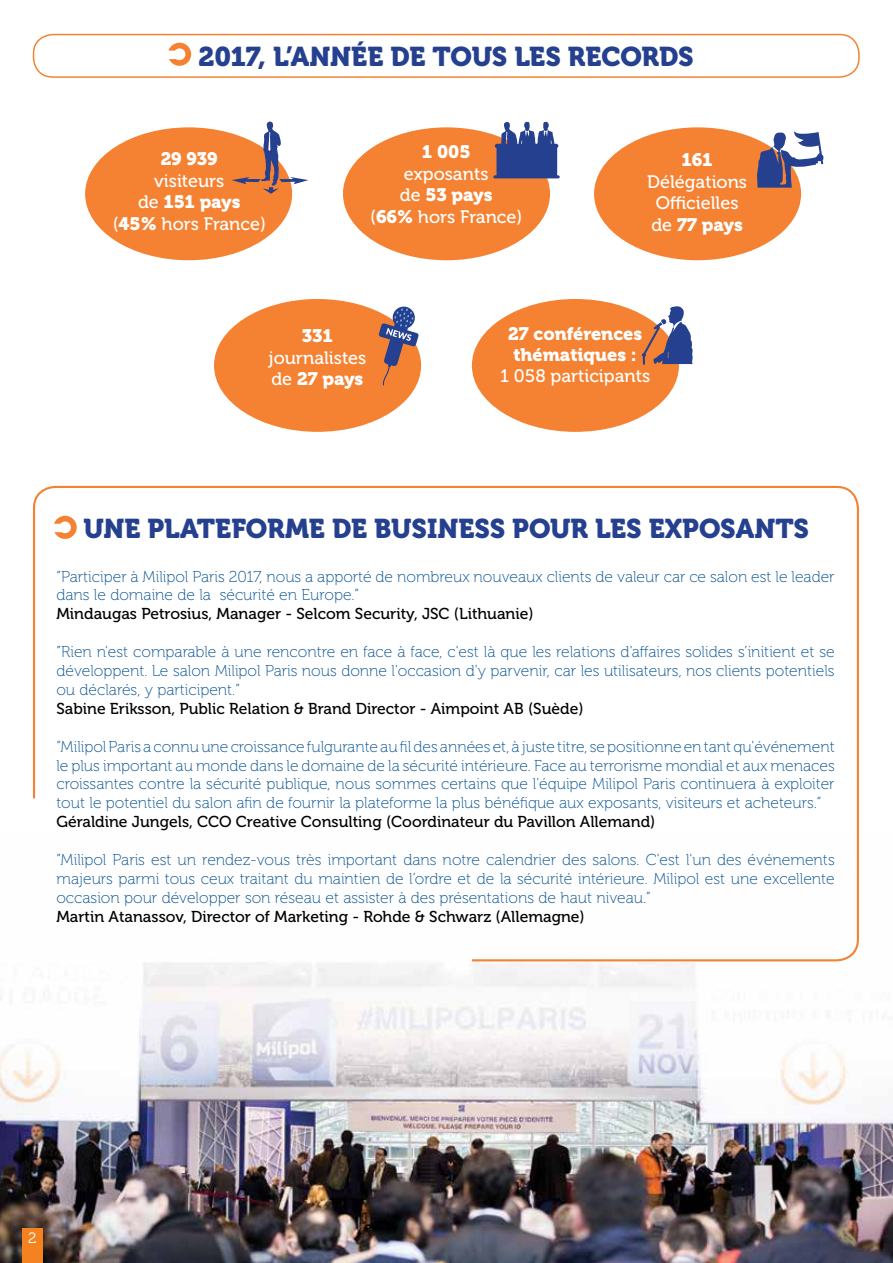
<style>
.page{position:relative;width:893px;height:1263px;background:#fff}
.page>*{position:absolute;margin:0;border:0;box-sizing:border-box;transform-origin:0 0}
.t1{font:27px "Museo 900";color:#25408f}
.t2{font:18px/21.6px "Museo 500";color:#fff;text-align:center}
.t3{font:18px/21px "Museo 900";color:#fff;text-align:center}
.t4{font:15.75px/18.9px "Museo 100";color:#055190;text-align:justify}
.t5{font:15.75px "Museo 500";color:#000}
.t6{font:15px "Museo 300";color:#fff}
.s1{font-family:"Museo 500"}
.s2{font-family:"Museo 900"}
</style>
<div class="page">
<img style="left:0;top:962px;width:893px;height:301px">
<div style="left:22px;top:1229px;width:21px;height:34px;background:#f58220"></div>
<div style="left:85px;top:127px;width:207px;height:133px;background:#f58232;border-radius:50%"></div>
<div style="left:594px;top:127px;width:207px;height:133px;background:#f58232;border-radius:50%"></div>
<div style="left:343px;top:127px;width:207px;height:133px;background:#f58232;border-radius:50%"></div>
<div style="left:214px;top:299px;width:207px;height:133px;background:#f58232;border-radius:50%"></div>
<div style="left:472px;top:299px;width:207px;height:133px;background:#f58232;border-radius:50%"></div>
<svg style="left:33px;top:485px;width:826px;height:477px"></svg>
<div style="left:33px;top:34px;width:827px;height:44px;border:1px solid #f58232;border-radius:20px"></div>
<svg style="left:168px;top:43px;width:23px;height:23px"></svg>
<svg style="left:54px;top:516px;width:23px;height:23px"></svg>
<svg style="left:642px;top:306px;width:51px;height:59px"></svg>
<svg style="left:232px;top:121px;width:76px;height:73px"></svg>
<svg style="left:493px;top:121px;width:67px;height:57px"></svg>
<svg style="left:757px;top:131px;width:67px;height:57px"></svg>
<svg style="left:379px;top:306px;width:40px;height:80px"></svg>
<h1 class="t1" style="left:199px;top:41px;width:496px">2017, L’ANNÉE DE TOUS LES RECORDS</h1>
<p class="t3" style="left:161px;top:148px;width:58px">29 939</p>
<p class="t2" style="left:154px;top:170px;width:72px">visiteurs</p>
<p class="t3" style="left:138px;top:192px;width:104px"><span class="s1">de</span> 151 PAYS</p>
<p class="t2" style="left:113px;top:213px;width:155px">(<span class="s2">45%</span> hors France)</p>
<p class="t3" style="left:422px;top:142px;width:50px">1 005</p>
<p class="t2" style="left:404px;top:163px;width:86px">exposants</p>
<p class="t3" style="left:400px;top:185px;width:94px"><span class="s1">de</span> 53 PAYS</p>
<p class="t2" style="left:370px;top:206px;width:154px">(<span class="s2">66%</span> hors France)</p>
<p class="t3" style="left:682px;top:149px;width:33px">161</p>
<p class="t2" style="left:647px;top:171px;width:101px">Délégations<br>Officielles</p>
<p class="t3" style="left:651px;top:214px;width:93px"><span class="s1">de</span> 77 PAYS</p>
<p class="t3" style="left:302px;top:325px;width:33px">331</p>
<p class="t2" style="left:269px;top:347px;width:99px">journalistes</p>
<p class="t3" style="left:271px;top:369px;width:93px"><span class="s1">de</span> 27 PAYS</p>
<p class="t3" style="left:508px;top:323px;width:136px">27 CONFÉRENCES<br>THÉMATIQUES :</p>
<p class="t2" style="left:500px;top:366px;width:152px">1 058 participants</p>
<h1 class="t1" style="left:83px;top:513px;width:727px">UNE PLATEFORME DE BUSINESS POUR LES EXPOSANTS</h1>
<p class="t4" style="left:56px;top:567px;width:780px">”Participer à Milipol Paris 2017, nous a apporté de nombreux nouveaux clients de valeur car ce salon est le leader dans le domaine de la sécurité en Europe.”</p>
<p class="t5" style="left:56px;top:605px;width:479px">Mindaugas Petrosius, Manager - Selcom Security, JSC (Lithuanie)</p>
<p class="t4" style="left:56px;top:643px;width:780px">”Rien n'est comparable à une rencontre en face à face, c'est là que les relations d'affaires solides s’initient et se développent. Le salon Milipol Paris nous donne l'occasion d'y parvenir, car les utilisateurs, nos clients potentiels ou déclarés, y participent.”</p>
<p class="t5" style="left:56px;top:700px;width:529px">Sabine Eriksson, Public Relation &amp; Brand Director - Aimpoint AB (Suède)</p>
<p class="t4" style="left:56px;top:737px;width:780px">”Milipol Paris a connu une croissance fulgurante au fil des années et, à juste titre, se positionne en tant qu'événement le plus important au monde dans le domaine de la sécurité intérieure. Face au terrorisme mondial et aux menaces croissantes contre la sécurité publique, nous sommes certains que l'équipe Milipol Paris continuera à exploiter tout le potentiel du salon afin de fournir la plateforme la plus bénéfique aux exposants, visiteurs et acheteurs.”</p>
<p class="t5" style="left:56px;top:813px;width:600px">Géraldine Jungels, CCO Creative Consulting (Coordinateur du Pavillon Allemand)</p>
<p class="t4" style="left:56px;top:850px;width:780px">”Milipol Paris est un rendez-vous très important dans notre calendrier des salons. C'est l'un des événements majeurs parmi tous ceux traitant du maintien de l’ordre et de la sécurité intérieure. Milipol est une excellente occasion pour développer son réseau et assister à des présentations de haut niveau.”</p>
<p class="t5" style="left:56px;top:908px;width:530px">Martin Atanassov, Director of Marketing - Rohde &amp; Schwarz (Allemagne)</p>
<p class="t6" style="left:28px;top:1230px;width:10px">2</p>
</div>
